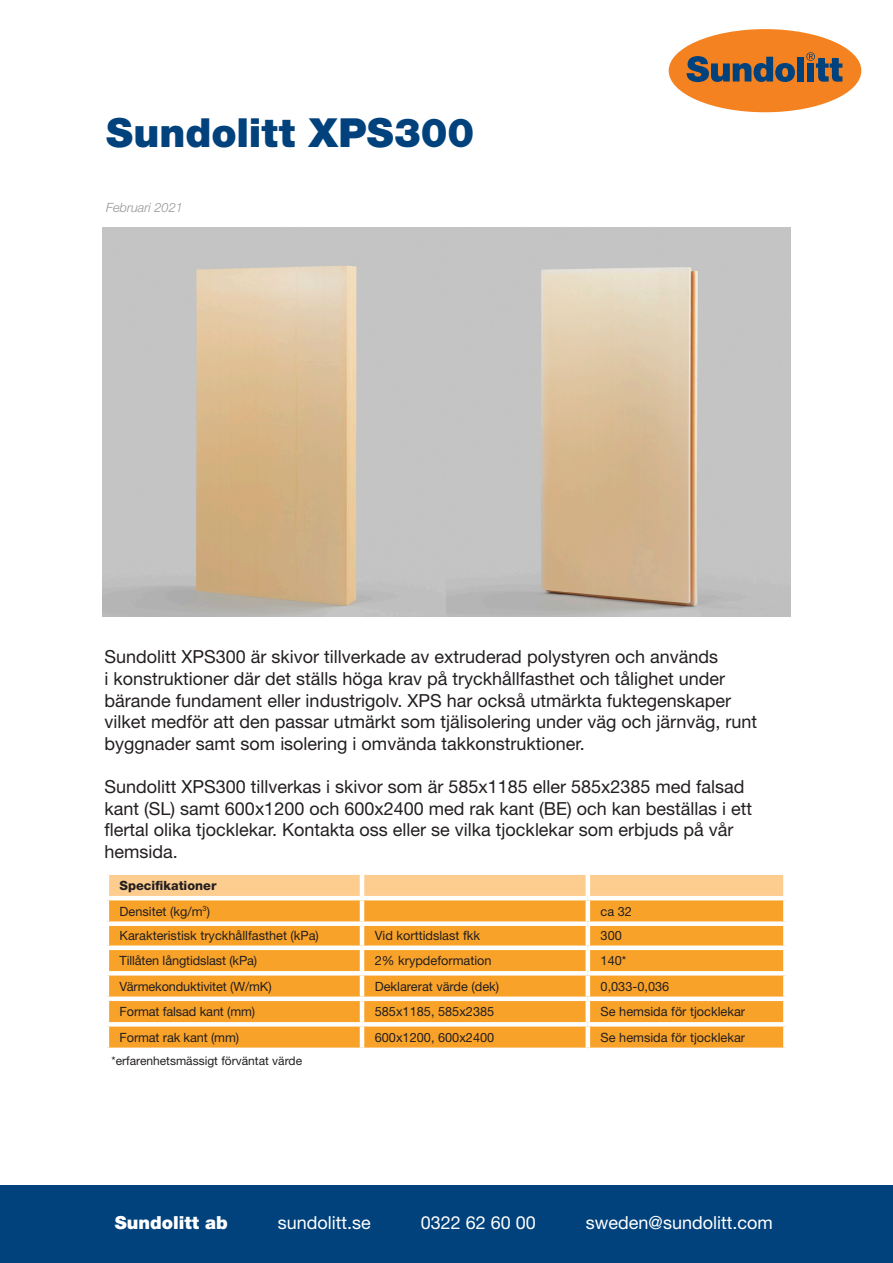
<style>
.page{position:relative;width:893px;height:1263px;background:#fff}
.page>*{position:absolute;margin:0;border:0;box-sizing:border-box;transform-origin:0 0}
.t1{font:900 40.2px "Helvetica Neue LT Std";color:#01427c}
.t2{font:18px/21.6px "Helvetica Neue LT Std";color:#231f20}
.t3{font:18px "Helvetica Neue LT Std";color:#fff}
.t4{font:900 18px "Helvetica Neue LT Std";color:#fff}
.t5{font:12.75px "Helvetica Neue LT Std";color:#231f20}
.t6{font:800 12.75px "Helvetica Neue LT Std";color:#231f20}
.t7{font:italic 300 12.75px "Helvetica Neue LT Std";color:#939598}
.t8{font:12px "Helvetica Neue LT Std";color:#231f20}
</style>
<div class="page">
<div style="left:0;top:1185px;width:893px;height:78px;background:#01427c"></div>
<div style="left:109px;top:875px;width:674px;height:21px;background:#fdcd90"></div>
<div style="left:109px;top:900px;width:674px;height:147px;background:#f9a229"></div>
<hr style="left:360px;top:875px;width:4px;height:21px;background:#fff">
<hr style="left:586px;top:875px;width:4px;height:21px;background:#fff">
<hr style="left:360px;top:900px;width:4px;height:21px;background:#fff">
<hr style="left:586px;top:900px;width:4px;height:21px;background:#fff">
<div style="left:105px;top:921px;width:257px;height:5px;background:#fff"></div>
<div style="left:362px;top:921px;width:226px;height:5px;background:#fff"></div>
<hr style="left:360px;top:926px;width:4px;height:19px;background:#fff">
<div style="left:588px;top:921px;width:200px;height:5px;background:#fff"></div>
<hr style="left:586px;top:926px;width:4px;height:19px;background:#fff">
<div style="left:105px;top:945px;width:257px;height:5px;background:#fff"></div>
<div style="left:362px;top:945px;width:226px;height:5px;background:#fff"></div>
<hr style="left:360px;top:950px;width:4px;height:21px;background:#fff">
<div style="left:588px;top:945px;width:200px;height:5px;background:#fff"></div>
<hr style="left:586px;top:950px;width:4px;height:21px;background:#fff">
<svg style="left:107px;top:971px;width:255px;height:4px"></svg>
<svg style="left:362px;top:971px;width:226px;height:4px"></svg>
<hr style="left:360px;top:975px;width:4px;height:21px;background:#fff">
<svg style="left:588px;top:971px;width:197px;height:4px"></svg>
<hr style="left:586px;top:975px;width:4px;height:21px;background:#fff">
<div style="left:105px;top:996px;width:257px;height:5px;background:#fff"></div>
<div style="left:362px;top:996px;width:226px;height:5px;background:#fff"></div>
<hr style="left:360px;top:1001px;width:4px;height:21px;background:#fff">
<div style="left:588px;top:996px;width:200px;height:5px;background:#fff"></div>
<hr style="left:586px;top:1001px;width:4px;height:21px;background:#fff">
<svg style="left:107px;top:1022px;width:255px;height:4px"></svg>
<svg style="left:362px;top:1022px;width:226px;height:4px"></svg>
<hr style="left:360px;top:1026px;width:4px;height:21px;background:#fff">
<svg style="left:588px;top:1022px;width:197px;height:4px"></svg>
<hr style="left:586px;top:1026px;width:4px;height:21px;background:#fff">
<img style="left:102px;top:228px;width:689px;height:389px">
<div style="left:669px;top:29px;width:192px;height:83px;background:#f58220;border-radius:50%"></div>
<svg style="left:687px;top:56px;width:108px;height:26px"></svg>
<div style="left:797px;top:57px;width:7px;height:25px;background:#01427c"></div>
<svg style="left:806px;top:52px;width:36px;height:30px"></svg>
<p class="t1" style="left:106px;top:108px;width:370px">Sundolitt XPS300</p>
<p class="t7" style="left:106px;top:200px;width:78px">Februari 2021</p>
<p class="t2" style="left:105px;top:646px;width:654px">Sundolitt XPS300 är skivor tillverkade av extruderad polystyren och används<br>i konstruktioner där det ställs höga krav på tryckhållfasthet och tålighet under bärande fundament eller industrigolv. XPS har också utmärkta fuktegenskaper vilket medför att den passar utmärkt som tjälisolering under väg och järnväg, runt byggnader samt som isolering i omvända takkonstruktioner.</p>
<p class="t2" style="left:105px;top:776px;width:649px">Sundolitt XPS300 tillverkas i skivor som är 585x1185 eller 585x2385 med falsad kant (SL) samt 600x1200 och 600x2400 med rak kant (BE) och kan beställas i ett flertal olika tjocklekar. Kontakta oss eller se vilka tjocklekar som erbjuds på vår hemsida.</p>
<p class="t6" style="left:120px;top:878px;width:98px">Specifikationer</p>
<p class="t5" style="left:120px;top:903px;width:92px">Densitet (kg/m<sup>3</sup>)</p>
<p class="t5" style="left:601px;top:903px;width:33px">ca 32</p>
<p class="t5" style="left:120px;top:928px;width:201px">Karakteristisk tryckhållfasthet (kPa)</p>
<p class="t5" style="left:375px;top:928px;width:107px">Vid korttidslast fkk</p>
<p class="t5" style="left:601px;top:928px;width:23px">300</p>
<p class="t5" style="left:120px;top:953px;width:139px">Tillåten långtidslast (kPa)</p>
<p class="t5" style="left:375px;top:953px;width:118px">2% krypdeformation</p>
<p class="t5" style="left:601px;top:953px;width:27px">140*</p>
<p class="t5" style="left:120px;top:978px;width:153px">Värmekonduktivitet (W/mK)</p>
<p class="t5" style="left:375px;top:978px;width:126px">Deklarerat värde (dek)</p>
<p class="t5" style="left:601px;top:978px;width:70px">0,033-0,036</p>
<p class="t5" style="left:120px;top:1004px;width:137px">Format falsad kant (mm)</p>
<p class="t5" style="left:375px;top:1004px;width:121px">585x1185, 585x2385</p>
<p class="t5" style="left:601px;top:1004px;width:146px">Se hemsida för tjocklekar</p>
<p class="t5" style="left:120px;top:1029px;width:121px">Format rak kant (mm)</p>
<p class="t5" style="left:375px;top:1029px;width:121px">600x1200, 600x2400</p>
<p class="t5" style="left:601px;top:1029px;width:146px">Se hemsida för tjocklekar</p>
<p class="t8" style="left:112px;top:1053px;width:192px">*erfarenhetsmässigt förväntat värde</p>
<p class="t4" style="left:115px;top:1211px;width:115px">Sundolitt ab</p>
<p class="t3" style="left:278px;top:1211px;width:95px">sundolitt.se</p>
<p class="t3" style="left:421px;top:1211px;width:117px">0322 62 60 00</p>
<p class="t3" style="left:586px;top:1211px;width:188px">sweden@sundolitt.com</p>
</div>
